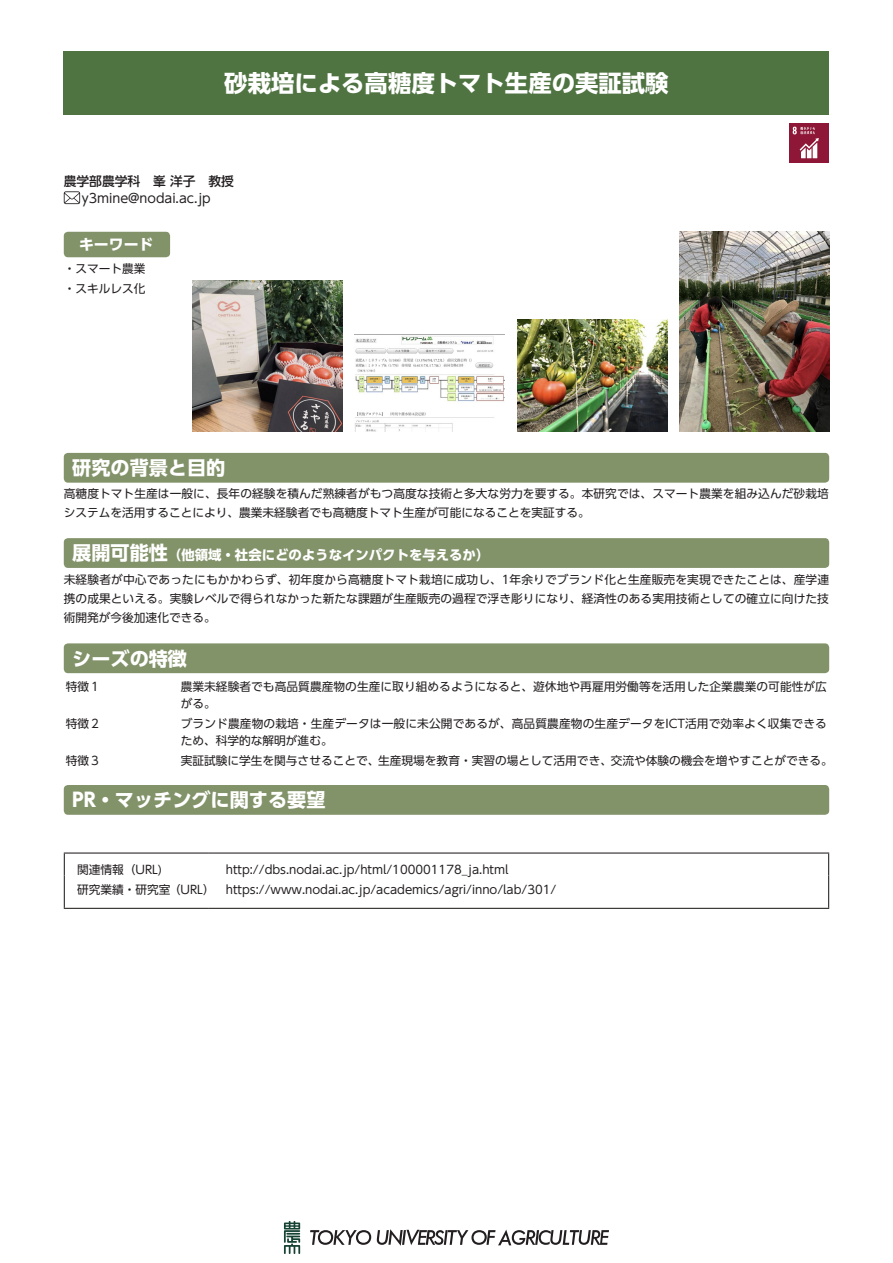
<style>
.page{position:relative;width:893px;height:1263px;background:#fff}
.page>*{position:absolute;margin:0;border:0;box-sizing:border-box;transform-origin:0 0}
.t1{font:700 23.4px "UD Shin Go Pr 6 N";color:#fff}
.t2{font:700 19.2px "UD Shin Go Pr 6 N";color:#fff}
.t3{font:700 14.85px "UD Shin Go Pr 6 N";color:#fff}
.t4{font:700 13.35px "UD Shin Go Pr 6 N";color:#fff}
.t5{font:12.75px "UD Shin Go Pr 6 N";color:#231f20}
.t6{font:500 12.75px "UD Shin Go Pr 6 N";color:#231f20}
.t7{font:11.7px/19.2px "UD Shin Go Pr 6 N";color:#231f20}
.s1{font-size:19.2px}
</style>
<div class="page">
<svg style="left:284px;top:1221px;width:16px;height:33px"></svg>
<svg style="left:310px;top:1230px;width:61px;height:15px"></svg>
<svg style="left:377px;top:1229px;width:232px;height:17px"></svg>
<svg style="left:64px;top:191px;width:16px;height:13px"></svg>
<div style="left:64px;top:232px;width:106px;height:25px;background:#829269;border-radius:4px"></div>
<img style="left:193px;top:281px;width:150px;height:151px">
<img style="left:355px;top:334px;width:150px;height:98px">
<img style="left:517px;top:319px;width:150px;height:113px">
<img style="left:679px;top:232px;width:150px;height:200px">
<div style="left:64px;top:453px;width:765px;height:30px;background:#829269;border-radius:4px"></div>
<div style="left:64px;top:538px;width:765px;height:30px;background:#829269;border-radius:4px"></div>
<div style="left:64px;top:643px;width:765px;height:30px;background:#829269;border-radius:4px"></div>
<div style="left:64px;top:785px;width:765px;height:30px;background:#829269;border-radius:4px"></div>
<hr style="left:64px;top:852px;width:145px;height:1px;background:#231f20">
<svg style="left:64px;top:853px;width:1px;height:22px"></svg>
<hr style="left:209px;top:852px;width:620px;height:1px;background:#231f20">
<svg style="left:828px;top:853px;width:1px;height:22px"></svg>
<hr style="left:64px;top:875px;width:1px;height:33px;background:#231f20">
<hr style="left:828px;top:875px;width:1px;height:33px;background:#231f20">
<hr style="left:64px;top:908px;width:145px;height:1px;background:#231f20">
<hr style="left:209px;top:908px;width:620px;height:1px;background:#231f20">
<div style="left:64px;top:51px;width:765px;height:64px;background:#4f7441"></div>
<div style="left:790px;top:123px;width:39px;height:40px;background:#8e1737"></div>
<svg style="left:793px;top:127px;width:26px;height:31px"></svg>
<h1 class="t1" style="left:224px;top:64px;width:446px">砂栽培による高糖度トマト生産の実証試験</h1>
<p class="t6" style="left:64px;top:170px;width:172px">農学部農学科　峯 洋子　教授</p>
<p class="t5" style="left:82px;top:187px;width:131px">y3mine@nodai.ac.jp</p>
<p class="t3" style="left:79px;top:232px;width:76px">キーワード</p>
<p class="t7" style="left:64px;top:258px;width:83px;line-height:20.2px">・スマート農業・スキルレス化</p>
<h2 class="t2" style="left:72px;top:452px;width:155px">研究の背景と目的</h2>
<p class="t7" style="left:64px;top:484px;width:767px">高糖度トマト生産は一般に、長年の経験を積んだ熟練者がもつ高度な技術と多大な労力を要する。本研究では、スマート農業を組み込んだ砂栽培システムを活用することにより、農業未経験者でも高糖度トマト生産が可能になることを実証する。</p>
<p class="t4" style="left:72px;top:544px;width:419px"><span class="s1">展開可能性</span>（他領域・社会にどのようなインパクトを与えるか）</p>
<p class="t7" style="left:64px;top:569px;width:767px;text-align:justify">未経験者が中心であったにもかかわらず、初年度から高糖度トマト栽培に成功し、1年余りでブランド化と生産販売を実現できたことは、産学連携の成果といえる。実験レベルで得られなかった新たな課題が生産販売の過程で浮き彫りになり、経済性のある実用技術としての確立に向けた技術開発が今後加速化できる。</p>
<h2 class="t2" style="left:72px;top:642px;width:116px">シーズの特徴</h2>
<p class="t7" style="left:66px;top:676px;width:37px">特徴１</p>
<p class="t7" style="left:181px;top:678px;width:648px;line-height:17px">農業未経験者でも高品質農産物の生産に取り組めるようになると、遊休地や再雇用労働等を活用した企業農業の可能性が広がる。</p>
<p class="t7" style="left:66px;top:714px;width:37px">特徴２</p>
<p class="t7" style="left:181px;top:715px;width:648px;line-height:17px">ブランド農産物の栽培・生産データは一般に未公開であるが、高品質農産物の生産データをICT活用で効率よく収集できるため、科学的な解明が進む。</p>
<p class="t7" style="left:66px;top:751px;width:37px">特徴３</p>
<p class="t7" style="left:181px;top:751px;width:654px">実証試験に学生を関与させることで、生産現場を教育・実習の場として活用でき、交流や体験の機会を増やすことができる。</p>
<h2 class="t2" style="left:72px;top:784px;width:255px">PR・マッチングに関する要望</h2>
<p class="t7" style="left:77px;top:859px;width:87px">関連情報（URL)</p>
<p class="t7" style="left:77px;top:859px;width:481px;line-height:20.2px;text-indent:149px">http://dbs.nodai.ac.jp/html/100001178_ja.html<br>研究業績・研究室（URL） https://www.nodai.ac.jp/academics/agri/inno/lab/301/</p>
</div>
